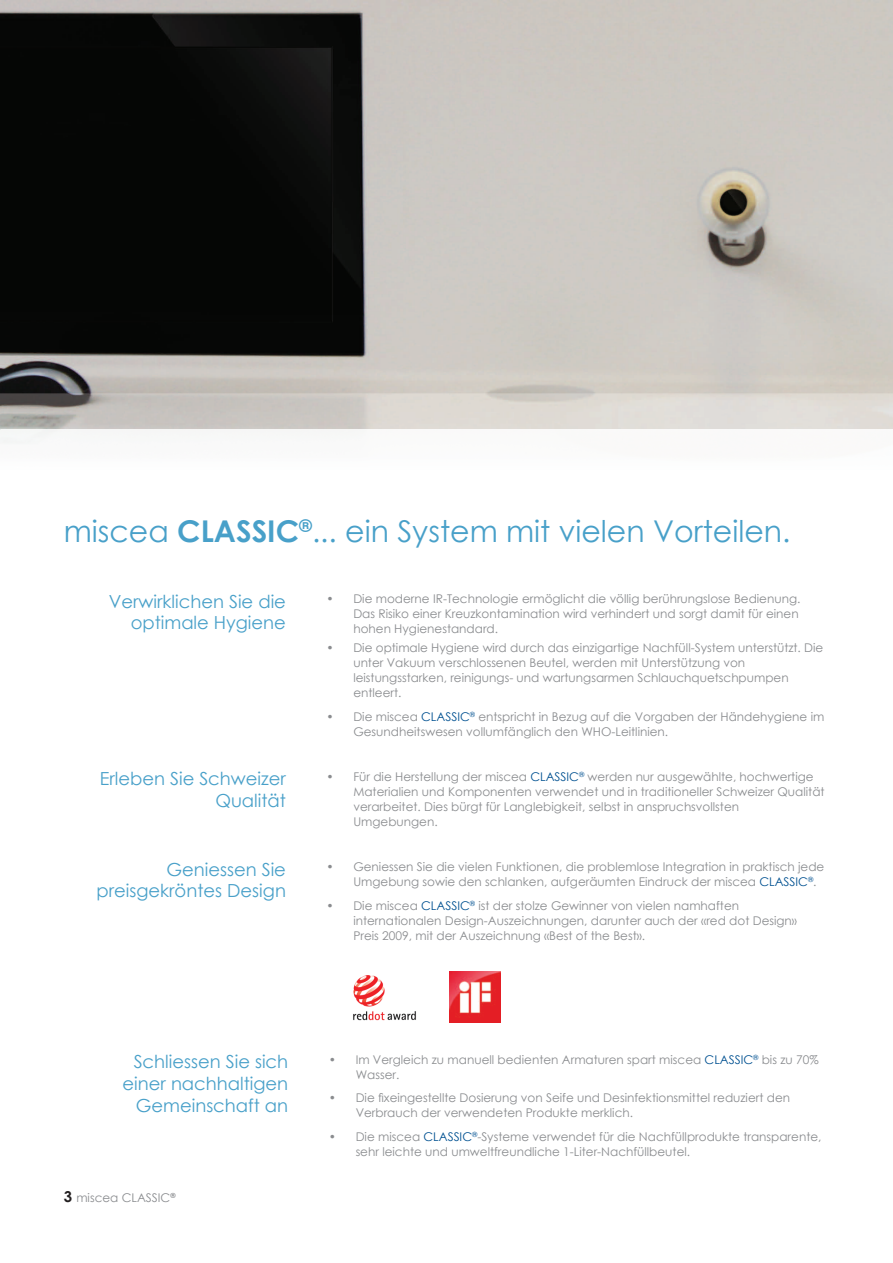
<style>
.page{position:relative;width:893px;height:1263px;background:#fff}
.page>*{position:absolute;margin:0;border:0;box-sizing:border-box;transform-origin:0 0}
.t1{font:30px "Century Gothic";color:#48a0c9}
.t2{font:18px/21.6px "Century Gothic";color:#48a0c9;text-align:right}
.t3{font:12px/15px "Century Gothic";color:#8a8c8f}
.s1{font-weight:700}
.s2{color:#005191}
.s3{font-weight:700;font-size:15px;color:#231f20}
</style>
<div class="page">
<img style="left:0;top:0;width:893px;height:429px">
<img style="left:2px;top:395px;width:891px;height:34px">
<img style="left:353px;top:975px;width:63px;height:46px">
<img style="left:449px;top:972px;width:51px;height:51px">
<h1 class="t1" style="left:64px;top:510px;width:728px">miscea <span class="s1">CLASSIC</span><sup>®</sup>... ein System mit vielen Vorteilen.</h1>
<h2 class="t2" style="left:109px;top:590px;width:179px">Verwirklichen Sie die optimale Hygiene</h2>
<p class="t3" style="left:353px;top:591px;width:449px;text-indent:-27px">• Die moderne IR-Technologie ermöglicht die völlig berührungslose Bedienung.<br>Das Risiko einer Kreuzkontamination wird verhindert und sorgt damit für einen hohen Hygienestandard.</p>
<p class="t3" style="left:353px;top:640px;width:471px;text-indent:-27px">• Die optimale Hygiene wird durch das einzigartige Nachfüll-System unterstützt. Die unter Vakuum verschlossenen Beutel, werden mit Unterstützung von leistungsstarken, reinigungs- und wartungsarmen Schlauchquetschpumpen entleert.</p>
<p class="t3" style="left:353px;top:709px;width:472px;text-indent:-27px">• Die miscea <span class="s2">CLASSIC</span><sup>®</sup> entspricht in Bezug auf die Vorgaben der Händehygiene im<br>Gesundheitswesen vollumfänglich den WHO-Leitlinien.</p>
<h2 class="t2" style="left:100px;top:768px;width:188px">Erleben Sie Schweizer<br>Qualität</h2>
<p class="t3" style="left:353px;top:769px;width:473px;text-indent:-27px">• Für die Herstellung der miscea <span class="s2">CLASSIC</span><sup>®</sup> werden nur ausgewählte, hochwertige Materialien und Komponenten verwendet und in traditioneller Schweizer Qualität verarbeitet. Dies bürgt für Langlebigkeit, selbst in anspruchsvollsten Umgebungen.</p>
<h2 class="t2" style="left:96px;top:858px;width:191px">Geniessen Sie preisgekröntes Design</h2>
<p class="t3" style="left:353px;top:859px;width:473px;text-indent:-27px">• Geniessen Sie die vielen Funktionen, die problemlose Integration in praktisch jede<br>Umgebung sowie den schlanken, aufgeräumten Eindruck der miscea <span class="s2">CLASSIC</span><sup>®</sup>.</p>
<p class="t3" style="left:353px;top:897px;width:445px;text-indent:-27px">• Die miscea <span class="s2">CLASSIC</span><sup>®</sup> ist der stolze Gewinner von vielen namhaften internationalen Design-Auszeichnungen, darunter auch der «red dot Design»<br>Preis 2009, mit der Auszeichnung «Best of the Best».</p>
<h2 class="t2" style="left:123px;top:1051px;width:167px">Schliessen Sie sich einer nachhaltigen<br>Gemeinschaft an</h2>
<p class="t3" style="left:356px;top:1052px;width:464px;text-indent:-27px">• Im Vergleich zu manuell bedienten Armaturen spart miscea <span class="s2">CLASSIC</span><sup>®</sup> bis zu 70%<br>Wasser.</p>
<p class="t3" style="left:356px;top:1090px;width:436px;text-indent:-27px">• Die fixeingestellte Dosierung von Seife und Desinfektionsmittel reduziert den<br>Verbrauch der verwendeten Produkte merklich.</p>
<p class="t3" style="left:356px;top:1129px;width:467px;text-indent:-27px">• Die miscea <span class="s2">CLASSIC</span><sup>®</sup>-Systeme verwendet für die Nachfüllprodukte transparente, sehr leichte und umweltfreundliche 1-Liter-Nachfüllbeutel.</p>
<p class="t3" style="left:64px;top:1190px;width:113px"><span class="s3">3</span> miscea CLASSIC<sup>®</sup></p>
</div>
